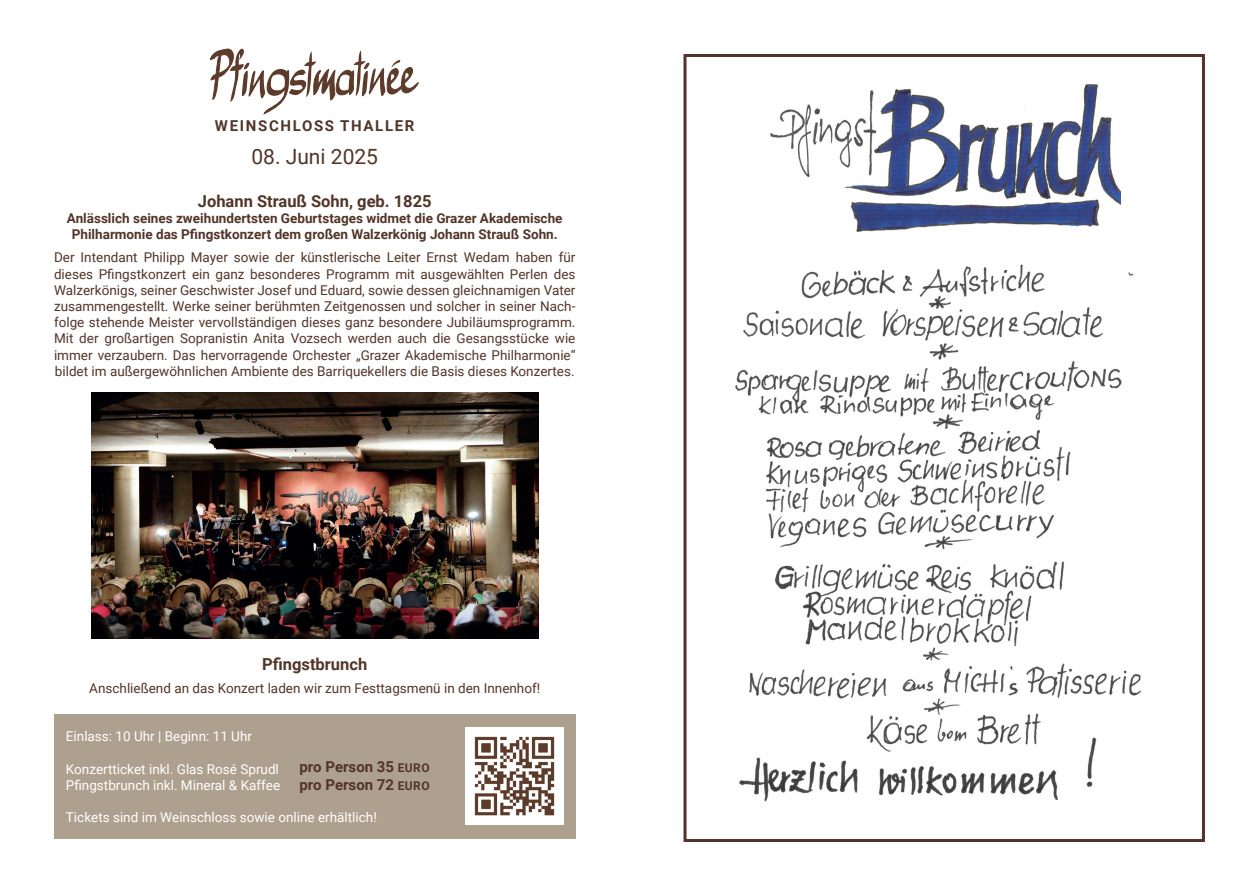
<style>
.page{position:relative;width:1259px;height:893px;background:#fff}
.page>*{position:absolute;margin:0;border:0;box-sizing:border-box;transform-origin:0 0}
.t1{font:21px "Roboto";color:#523528}
.t2{font:700 16.5px "Roboto";color:#523528}
.t3{font:700 15px "Roboto";color:#523528}
.t4{font:700 15px "Roboto";letter-spacing:.11em;color:#523528}
.t5{font:13.5px/16.2px "Roboto";color:#523528;text-align:justify}
.t6{font:13.5px "Roboto";color:#fff}
.t7{font:700 13.5px/16.2px "Roboto";color:#523528;text-align:center}
.s1{font-size:12px}
</style>
<div class="page">
<div style="left:683px;top:54px;width:522px;height:788px;border:3px solid #523528"></div>
<svg style="left:210px;top:49px;width:208px;height:66px"></svg>
<div style="left:54px;top:714px;width:522px;height:125px;background:#aea08f"></div>
<img style="left:735px;top:264px;width:407px;height:538px">
<svg style="left:971px;top:796px;width:171px;height:6px"></svg>
<img style="left:92px;top:393px;width:446px;height:245px">
<img style="left:466px;top:727px;width:97px;height:98px">
<img style="left:770px;top:84px;width:350px;height:148px">
<div style="left:952px;top:227px;width:149px;height:17px;background:#fff"></div>
<div style="left:915px;top:230px;width:149px;height:17px;background:#fff"></div>
<div style="left:764px;top:230px;width:44px;height:17px;background:#fff"></div>
<p class="t4" style="left:215px;top:115px;width:201px">WEINSCHLOSS THALLER</p>
<p class="t1" style="left:251px;top:142px;width:128px">08. Juni 2025</p>
<p class="t2" style="left:198px;top:189px;width:235px">Johann Strauß Sohn, geb. 1825</p>
<p class="t7" style="left:67px;top:209px;width:497px">Anlässlich seines zweihundertsten Geburtstages widmet die Grazer Akademische<br>Philharmonie das Pfingstkonzert dem großen Walzerkönig Johann Strauß Sohn.</p>
<p class="t5" style="left:54px;top:249px;width:523px">Der Intendant Philipp Mayer sowie der künstlerische Leiter Ernst Wedam haben für dieses Pfingstkonzert ein ganz besonderes Programm mit ausgewählten Perlen des Walzerkönigs, seiner Geschwister Josef und Eduard, sowie dessen gleichnamigen Vater zusammengestellt. Werke seiner berühmten Zeitgenossen und solcher in seiner Nach&shy;folge stehende Meister vervollständigen dieses ganz besondere Jubiläumsprogramm.<br>Mit der großartigen Sopranistin Anita Vozsech werden auch die Gesangsstücke wie immer verzaubern. Das hervorragende Orchester „Grazer Akademische Philharmonie“ bildet im außergewöhnlichen Ambiente des Barriquekellers die Basis dieses Konzertes.</p>
<p class="t2" style="left:262px;top:653px;width:107px">Pfingstbrunch</p>
<p class="t5" style="left:89px;top:680px;width:452px">Anschließend an das Konzert laden wir zum Festtagsmenü in den Innenhof!</p>
<p class="t6" style="left:66px;top:727px;width:188px">Einlass: 10 Uhr | Beginn: 11 Uhr</p>
<p class="t6" style="left:66px;top:759px;width:214px">Konzertticket inkl. Glas Rosé Sprudl</p>
<p class="t6" style="left:66px;top:776px;width:216px">Pfingstbrunch inkl. Mineral &amp; Kaffee</p>
<p class="t6" style="left:66px;top:808px;width:312px">Tickets sind im Weinschloss sowie online erhältlich!</p>
<p class="t3" style="left:299px;top:757px;width:132px">pro Person 35 <span class="s1">EURO</span></p>
<p class="t3" style="left:299px;top:775px;width:132px">pro Person 72 <span class="s1">EURO</span></p>
</div>
